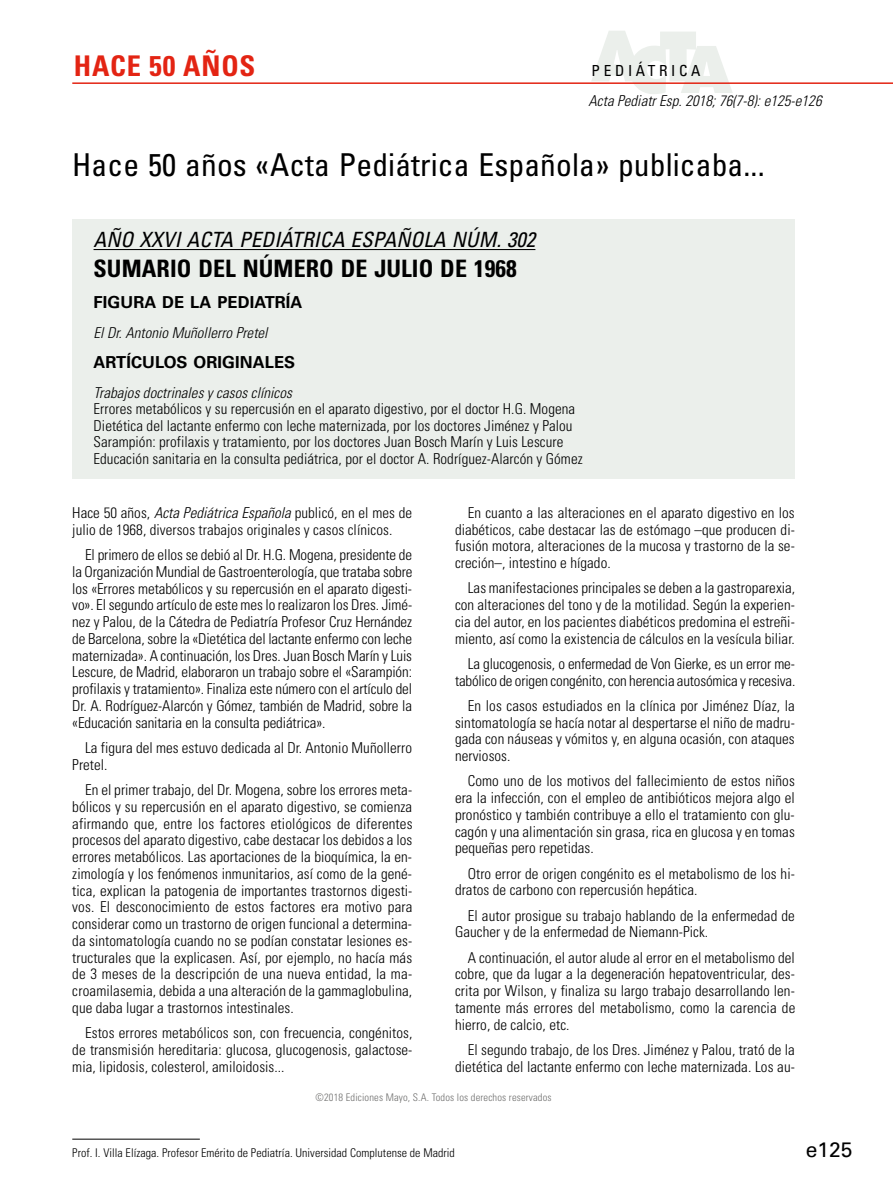
<style>
.page{position:relative;width:893px;height:1191px;background:#fff}
.page>*{position:absolute;margin:0;border:0;box-sizing:border-box;transform-origin:0 0}
.t1{font:condensed 31.5px "Univers LT Std";letter-spacing:.005em;color:#000}
.t2{font:700 condensed 28.5px "Univers LT Std";letter-spacing:.03em;color:#e32413}
.t3{font:700 condensed 24px "Univers LT Std";letter-spacing:.005em;color:#000}
.t4{font:italic condensed 21px "Univers LT Std";letter-spacing:.005em;color:#000}
.t5{font:21px "Univers LT Std";color:#000}
.t6{font:700 16.5px "Univers LT Std";letter-spacing:.005em;color:#000}
.t7{font:condensed 15.3px "Univers LT Std";letter-spacing:.24em;color:#000}
.t8{font:300 condensed 15px/16.8px "Univers LT Std";letter-spacing:.005em;color:#000;text-align:justify}
.t9{font:italic 300 condensed 15px "Univers LT Std";letter-spacing:.005em;color:#000}
.t10{font:300 condensed 12px "Univers LT Std";letter-spacing:.005em;color:#000}
.t11{font:300 condensed 10.5px "Univers LT Std";letter-spacing:.015em;color:#6f6f6e}
.s1{font-style:italic}
</style>
<div class="page">
<svg style="left:591px;top:31px;width:142px;height:63px"></svg>
<hr style="left:72px;top:82px;width:821px;height:2px;background:#e32413">
<div style="left:72px;top:219px;width:723px;height:260px;background:#ebefeb"></div>
<hr style="left:94px;top:249px;width:441px;height:1px;background:#000">
<hr style="left:72px;top:1138px;width:128px;height:1px;background:#000">
<h2 class="t2" style="left:74px;top:48px;width:183px">HACE 50 AÑOS</h2>
<p class="t7" style="left:592px;top:61px;width:110px">PEDIÁTRICA</p>
<p class="t9" style="left:588px;top:92px;width:235px">Acta Pediatr Esp. 2018; 76(7-8): e125-e126</p>
<h1 class="t1" style="left:72px;top:145px;width:694px">Hace 50 años «Acta Pediátrica Española» publicaba...</h1>
<h3 class="t4" style="left:94px;top:227px;width:443px">AÑO XXVI ACTA PEDIÁTRICA ESPAÑOLA NÚM. 302</h3>
<h3 class="t3" style="left:94px;top:254px;width:425px">SUMARIO DEL NÚMERO DE JULIO DE 1968</h3>
<p class="t6" style="left:94px;top:293px;width:210px">FIGURA DE LA PEDIATRÍA</p>
<p class="t9" style="left:94px;top:323px;width:176px">El Dr. Antonio Muñollerro Pretel</p>
<p class="t6" style="left:94px;top:353px;width:203px">ARTÍCULOS ORIGINALES</p>
<p class="t9" style="left:94px;top:383px;width:200px">Trabajos doctrinales y casos clínicos</p>
<p class="t8" style="left:94px;top:400px;width:491px;text-align:left">Errores metabólicos y su repercusión en el aparato digestivo, por el doctor H.G. Mogena Dietética del lactante enfermo con leche maternizada, por los doctores Jiménez y Palou Sarampión: profilaxis y tratamiento, por los doctores Juan Bosch Marín y Luis Lescure Educación sanitaria en la consulta pediátrica, por el doctor A. Rodríguez-Alarcón y Gómez</p>
<p class="t8" style="left:72px;top:504px;width:341px">Hace 50 años, <span class="s1">Acta Pediátrica Española</span> publicó, en el mes de julio de 1968, diversos trabajos originales y casos clínicos.</p>
<p class="t8" style="left:72px;top:546px;width:342px;text-indent:13px">El primero de ellos se debió al Dr. H.G. Mogena, presidente de la Organización Mundial de Gastroenterología, que trataba sobre los «Errores metabólicos y su repercusión en el aparato digesti&shy;vo». El segundo artículo de este mes lo realizaron los Dres. Jimé&shy;nez y Palou, de la Cátedra de Pediatría Profesor Cruz Hernández de Barcelona, sobre la «Dietética del lactante enfermo con leche maternizada». A continuación, los Dres. Juan Bosch Marín y Luis Lescure, de Madrid, elaboraron un trabajo sobre el «Sarampión: profilaxis y tratamiento». Finaliza este número con el artículo del Dr. A. Rodríguez-Alarcón y Gómez, también de Madrid, sobre la «Educación sanitaria en la consulta pediátrica».</p>
<p class="t8" style="left:72px;top:739px;width:341px;text-indent:13px">La figura del mes estuvo dedicada al Dr. Antonio Muñollerro<br>Pretel.</p>
<p class="t8" style="left:72px;top:781px;width:342px;text-indent:13px">En el primer trabajo, del Dr. Mogena, sobre los errores meta&shy;bólicos y su repercusión en el aparato digestivo, se comienza afirmando que, entre los factores etiológicos de diferentes procesos del aparato digestivo, cabe destacar los debidos a los errores metabólicos. Las aportaciones de la bioquímica, la en&shy;zimología y los fenómenos inmunitarios, así como de la gené&shy;tica, explican la patogenia de importantes trastornos digesti&shy;vos. El desconocimiento de estos factores era motivo para considerar como un trastorno de origen funcional a determina&shy;da sintomatología cuando no se podían constatar lesiones es&shy;tructurales que la explicasen. Así, por ejemplo, no hacía más de 3 meses de la descripción de una nueva entidad, la ma&shy;croamilasemia, debida a una alteración de la gammaglobulina, que daba lugar a trastornos intestinales.</p>
<p class="t8" style="left:72px;top:1024px;width:342px;text-indent:13px">Estos errores metabólicos son, con frecuencia, congénitos, de transmisión hereditaria: glucosa, glucogenosis, galactose&shy;mia, lipidosis, colesterol, amiloidosis...</p>
<p class="t8" style="left:455px;top:504px;width:341px;text-indent:13px">En cuanto a las alteraciones en el aparato digestivo en los diabéticos, cabe destacar las de estómago –que producen di&shy;fusión motora, alteraciones de la mucosa y trastorno de la se&shy;creción–, intestino e hígado.</p>
<p class="t8" style="left:455px;top:580px;width:342px;text-indent:13px">Las manifestaciones principales se deben a la gastroparexia, con alteraciones del tono y de la motilidad. Según la experien&shy;cia del autor, en los pacientes diabéticos predomina el estreñi&shy;miento, así como la existencia de cálculos en la vesícula biliar.</p>
<p class="t8" style="left:455px;top:655px;width:342px;text-align:right">La glucogenosis, o enfermedad de Von Gierke, es un error me&shy;tabólico de origen congénito, con herencia autosómica y recesiva.</p>
<p class="t8" style="left:455px;top:697px;width:341px;text-indent:13px">En los casos estudiados en la clínica por Jiménez Díaz, la sintomatología se hacía notar al despertarse el niño de madru&shy;gada con náuseas y vómitos y, en alguna ocasión, con ataques nerviosos.</p>
<p class="t8" style="left:455px;top:772px;width:341px;text-indent:13px">Como uno de los motivos del fallecimiento de estos niños era la infección, con el empleo de antibióticos mejora algo el pronóstico y también contribuye a ello el tratamiento con glu&shy;cagón y una alimentación sin grasa, rica en glucosa y en tomas pequeñas pero repetidas.</p>
<p class="t8" style="left:455px;top:865px;width:341px;text-indent:13px">Otro error de origen congénito es el metabolismo de los hi&shy;dratos de carbono con repercusión hepática.</p>
<p class="t8" style="left:455px;top:907px;width:341px;text-indent:13px">El autor prosigue su trabajo hablando de la enfermedad de<br>Gaucher y de la enfermedad de Niemann-Pick.</p>
<p class="t8" style="left:455px;top:949px;width:342px;text-indent:13px">A continuación, el autor alude al error en el metabolismo del cobre, que da lugar a la degeneración hepatoventricular, des&shy;crita por Wilson, y finaliza su largo trabajo desarrollando len&shy;tamente más errores del metabolismo, como la carencia de hierro, de calcio, etc.</p>
<p class="t8" style="left:455px;top:1041px;width:341px;text-align:right">El segundo trabajo, de los Dres. Jiménez y Palou, trató de la dietética del lactante enfermo con leche maternizada. Los au-</p>
<p class="t11" style="left:316px;top:1090px;width:238px">©2018 Ediciones Mayo, S.A. Todos los derechos reservados</p>
<p class="t10" style="left:72px;top:1145px;width:384px">Prof. I. Villa Elízaga. Profesor Emérito de Pediatría. Universidad Complutense de Madrid</p>
<h3 class="t5" style="left:806px;top:1136px;width:48px">e125</h3>
</div>
